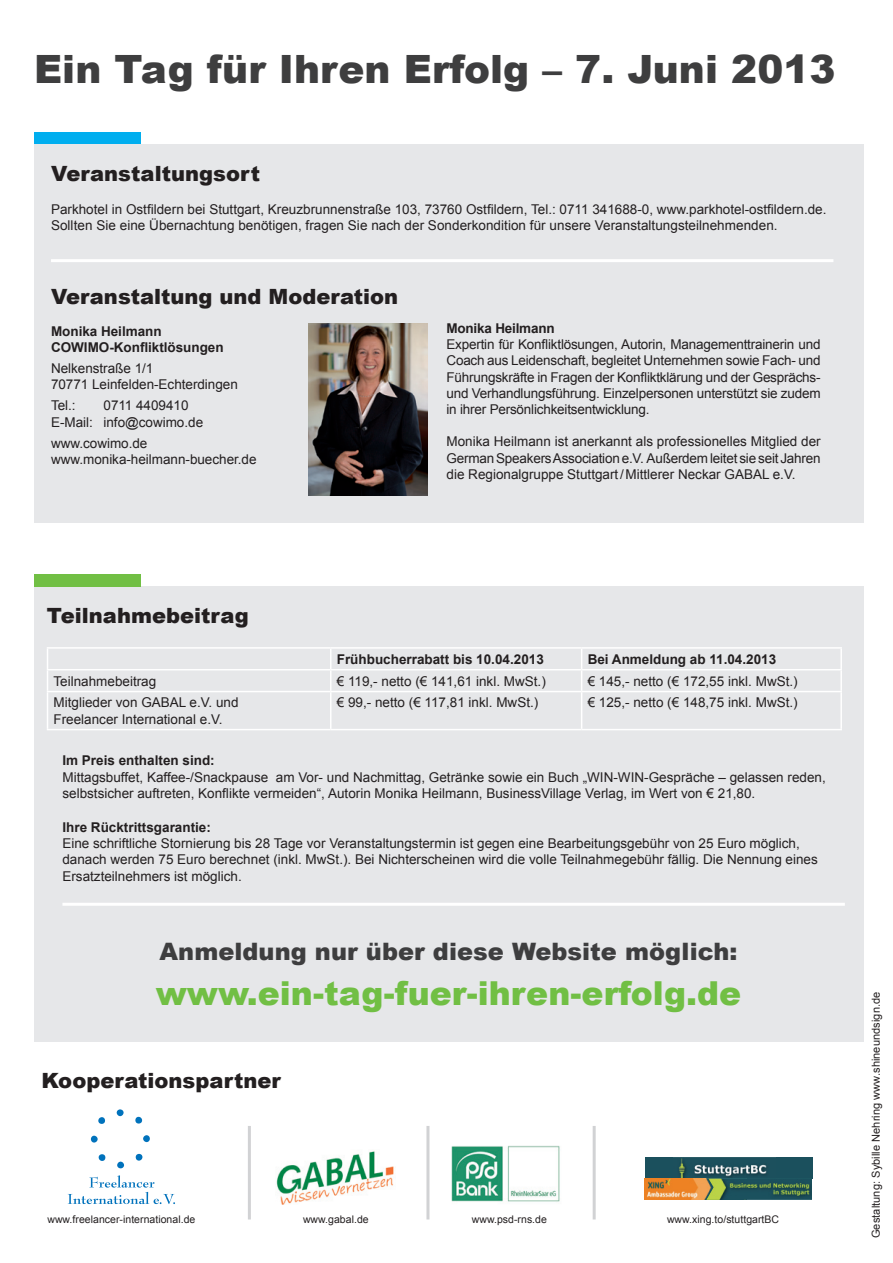
<style>
.page{position:relative;width:893px;height:1263px;background:#fff}
.page>*{position:absolute;margin:0;border:0;box-sizing:border-box;transform-origin:0 0}
.t1{font:900 39px "Arial";letter-spacing:.005em;color:#3e3e3f}
.t2{font:900 33px "Arial";letter-spacing:.005em;color:#71bf44}
.t3{font:900 24px "Arial";letter-spacing:.005em;color:#3e3e3f}
.t4{font:900 21px "Arial";letter-spacing:.005em;color:#231f20}
.t5{font:13.5px/16.2px "Arial";color:#231f20}
.t6{font:700 13.5px/16.2px "Arial";color:#231f20}
.t7{font:10.95px "Arial";letter-spacing:.005em;color:#231f20}
.t8{font:10.5px "Arial";letter-spacing:.005em;color:#231f20}
</style>
<div class="page">
<div style="left:34px;top:132px;width:106px;height:13px;background:#00aeef"></div>
<div style="left:34px;top:145px;width:829px;height:378px;background:#e6e7e9"></div>
<div style="left:34px;top:587px;width:829px;height:455px;background:#e6e7e9"></div>
<hr style="left:47px;top:647px;width:284px;height:2px;background:#fff">
<hr style="left:331px;top:647px;width:251px;height:2px;background:#fff">
<hr style="left:582px;top:647px;width:260px;height:2px;background:#fff">
<hr style="left:840px;top:649px;width:2px;height:20px;background:#fff">
<hr style="left:47px;top:669px;width:284px;height:1px;background:#fff">
<svg style="left:47px;top:649px;width:1px;height:42px"></svg>
<hr style="left:331px;top:669px;width:251px;height:1px;background:#fff">
<svg style="left:330px;top:649px;width:1px;height:42px"></svg>
<hr style="left:582px;top:669px;width:260px;height:1px;background:#fff">
<svg style="left:581px;top:649px;width:1px;height:42px"></svg>
<hr style="left:840px;top:670px;width:2px;height:21px;background:#fff">
<hr style="left:47px;top:691px;width:284px;height:1px;background:#fff">
<hr style="left:47px;top:692px;width:1px;height:37px;background:#fff">
<hr style="left:331px;top:691px;width:251px;height:1px;background:#fff">
<hr style="left:330px;top:692px;width:1px;height:37px;background:#fff">
<hr style="left:582px;top:691px;width:260px;height:1px;background:#fff">
<hr style="left:581px;top:692px;width:1px;height:37px;background:#fff">
<hr style="left:840px;top:692px;width:2px;height:37px;background:#fff">
<hr style="left:47px;top:729px;width:284px;height:1px;background:#fff">
<hr style="left:331px;top:729px;width:251px;height:1px;background:#fff">
<hr style="left:582px;top:729px;width:260px;height:1px;background:#fff">
<hr style="left:51px;top:259px;width:782px;height:3px;background:#fff">
<img style="left:308px;top:323px;width:119px;height:173px">
<div style="left:34px;top:574px;width:106px;height:13px;background:#71bf44"></div>
<hr style="left:62px;top:903px;width:783px;height:3px;background:#fff">
<img style="left:276px;top:1151px;width:118px;height:53px">
<svg style="left:135px;top:1153px;width:8px;height:8px"></svg>
<div style="left:117px;top:1161px;width:7px;height:7px;background:#0072bc;border-radius:50%"></div>
<svg style="left:98px;top:1154px;width:8px;height:7px"></svg>
<svg style="left:91px;top:1135px;width:7px;height:8px"></svg>
<svg style="left:98px;top:1117px;width:7px;height:7px"></svg>
<div style="left:116px;top:1109px;width:8px;height:7px;background:#0072bc;border-radius:50%"></div>
<svg style="left:135px;top:1116px;width:8px;height:8px"></svg>
<div style="left:143px;top:1135px;width:7px;height:7px;background:#0072bc;border-radius:50%"></div>
<svg style="left:68px;top:1175px;width:107px;height:29px"></svg>
<img style="left:451px;top:1145px;width:109px;height:57px">
<hr style="left:248px;top:1126px;width:3px;height:93px;background:#d1d2d4">
<hr style="left:593px;top:1126px;width:3px;height:93px;background:#d1d2d4">
<hr style="left:426px;top:1126px;width:3px;height:93px;background:#d1d2d4">
<div style="left:645px;top:1157px;width:167px;height:22px;background:#1b505d"></div>
<img style="left:674px;top:1157px;width:101px;height:21px">
<img style="left:645px;top:1178px;width:61px;height:22px">
<img style="left:706px;top:1178px;width:106px;height:22px">
<h1 class="t1" style="left:34px;top:41px;width:803px">Ein Tag für Ihren Erfolg – 7. Juni 2013</h1>
<h3 class="t4" style="left:51px;top:158px;width:211px">Veranstaltungsort</h3>
<p class="t5" style="left:51px;top:201px;width:777px">Parkhotel in Ostfildern bei Stuttgart, Kreuzbrunnenstraße 103, 73760 Ostfildern, Tel.: 0711 341688-0, www.parkhotel-ostfildern.de.<br>Sollten Sie eine Übernachtung benötigen, fragen Sie nach der Sonderkondition für unsere Veranstaltungsteilnehmenden.</p>
<h3 class="t4" style="left:51px;top:281px;width:348px">Veranstaltung und Moderation</h3>
<p class="t6" style="left:51px;top:323px;width:174px">Monika Heilmann<br>COWIMO-Konfliktlösungen</p>
<p class="t5" style="left:51px;top:360px;width:188px">Nelkenstraße 1/1<br>70771 Leinfelden-Echterdingen</p>
<p class="t5" style="left:51px;top:398px;width:26px">Tel.:</p>
<p class="t5" style="left:51px;top:398px;width:154px;text-indent:53px">0711 4409410<br>E-Mail: info@cowimo.de</p>
<p class="t5" style="left:51px;top:435px;width:207px">www.cowimo.de www.monika-heilmann-buecher.de</p>
<p class="t6" style="left:446px;top:321px;width:110px">Monika Heilmann</p>
<p class="t5" style="left:446px;top:336px;width:376px;text-align:justify">Expertin für Konfliktlösungen, Autorin, Managementtrainerin und Coach aus Leidenschaft, begleitet Unternehmen sowie Fach- und Führungskräfte in Fragen der Konfliktklärung und der Gesprächs&shy;und Verhandlungsführung. Einzelpersonen unterstützt sie zudem in ihrer Persönlichkeitsentwicklung.</p>
<p class="t5" style="left:446px;top:434px;width:376px;text-align:justify">Monika Heilmann ist anerkannt als professionelles Mitglied der German Speakers Association e.V. Außerdem leitet sie seit Jahren die Regionalgruppe Stuttgart/Mittlerer Neckar GABAL e.V.</p>
<h3 class="t4" style="left:47px;top:600px;width:204px">Teilnahmebeitrag</h3>
<p class="t6" style="left:337px;top:651px;width:209px">Frühbucherrabatt bis 10.04.2013</p>
<p class="t6" style="left:588px;top:651px;width:190px">Bei Anmeldung ab 11.04.2013</p>
<p class="t5" style="left:54px;top:673px;width:104px">Teilnahmebeitrag</p>
<p class="t5" style="left:337px;top:673px;width:211px">€ 119,- netto (€ 141,61 inkl. MwSt.)</p>
<p class="t5" style="left:588px;top:673px;width:212px">€ 145,- netto (€ 172,55 inkl. MwSt.)</p>
<p class="t5" style="left:54px;top:695px;width:187px">Mitglieder von GABAL e.V. und<br>Freelancer International e.V.</p>
<p class="t5" style="left:337px;top:695px;width:203px">€ 99,- netto (€ 117,81 inkl. MwSt.)</p>
<p class="t5" style="left:588px;top:695px;width:212px">€ 125,- netto (€ 148,75 inkl. MwSt.)</p>
<p class="t6" style="left:62px;top:753px;width:154px">Im Preis enthalten sind:</p>
<p class="t5" style="left:62px;top:769px;width:765px">Mittagsbuffet, Kaffee-/Snackpause am Vor- und Nachmittag, Getränke sowie ein Buch „WIN-WIN-Gespräche – gelassen reden, selbstsicher auftreten, Konflikte vermeiden“, Autorin Monika Heilmann, BusinessVillage Verlag, im Wert von € 21,80.</p>
<p class="t6" style="left:62px;top:819px;width:150px">Ihre Rücktrittsgarantie:</p>
<p class="t5" style="left:62px;top:835px;width:757px">Eine schriftliche Stornierung bis 28 Tage vor Veranstaltungstermin ist gegen eine Bearbeitungsgebühr von 25 Euro möglich, danach werden 75 Euro berechnet (inkl. MwSt.). Bei Nichterscheinen wird die volle Teilnahmegebühr fällig. Die Nennung eines<br>Ersatzteilnehmers ist möglich.</p>
<h3 class="t3" style="left:160px;top:934px;width:579px">Anmeldung nur über diese Website möglich:</h3>
<h2 class="t2" style="left:156px;top:969px;width:587px">www.ein-tag-fuer-ihren-erfolg.de</h2>
<h3 class="t4" style="left:41px;top:1065px;width:241px">Kooperationspartner</h3>
<p class="t8" style="left:47px;top:1212px;width:149px">www.freelancer-international.de</p>
<p class="t8" style="left:303px;top:1212px;width:67px">www.gabal.de</p>
<p class="t8" style="left:472px;top:1212px;width:77px">www.psd-rns.de</p>
<p class="t8" style="left:667px;top:1212px;width:114px">www.xing.to/stuttgartBC</p>
<p class="t7" style="left:869px;top:1238px;width:248px;rotate:-90deg">Gestaltung: Sybille Nehring www.shineundsign.de</p>
</div>
